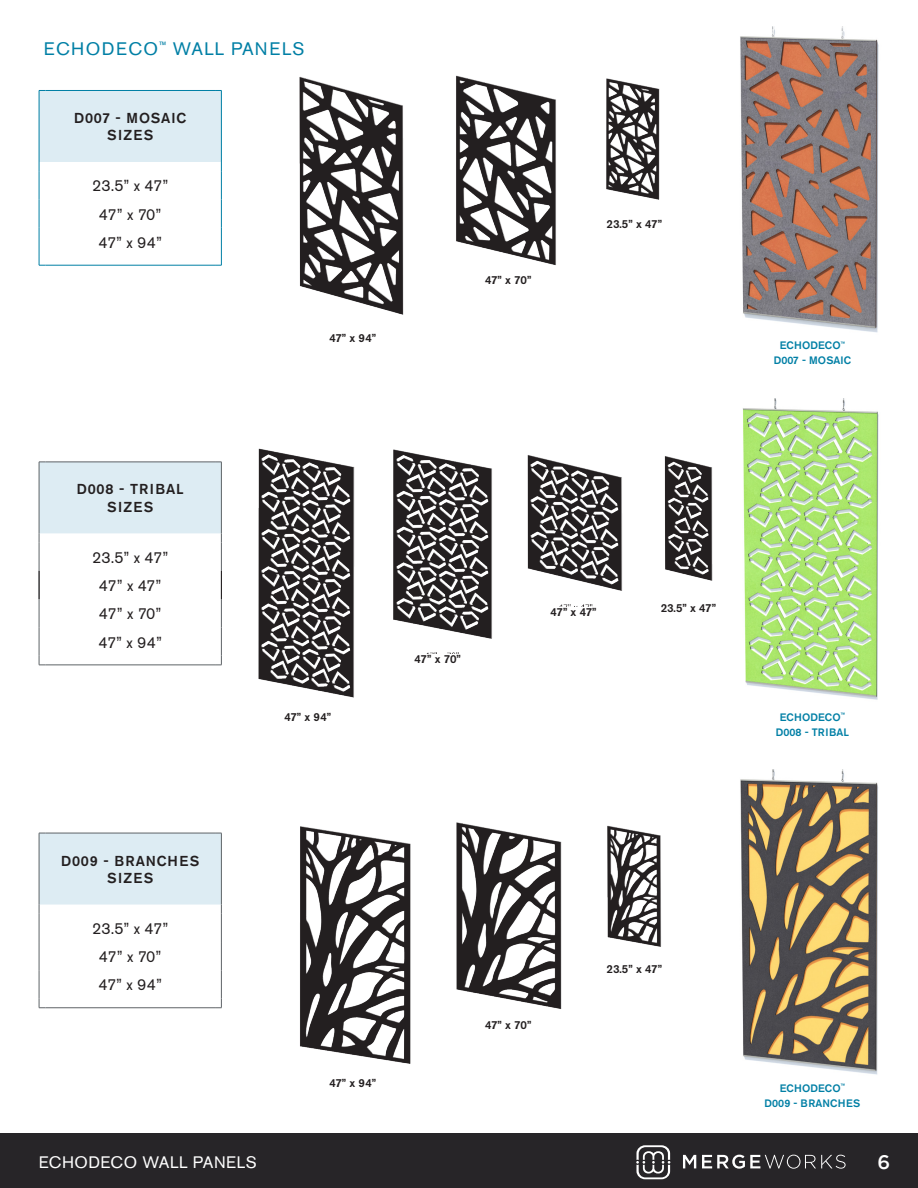
<style>
.page{position:relative;width:918px;height:1188px;background:#fff}
.page>*{position:absolute;margin:0;border:0;box-sizing:border-box;transform-origin:0 0}
.t1{font:500 19.5px "Gotham";color:#fff}
.t2{font:18px "Akzidenz Grotesk Pro";letter-spacing:.08em;color:#007fa5}
.t3{font:16.5px "Akzidenz Grotesk Pro";letter-spacing:.03em;color:#fff}
.t4{font:15.9px "Akzidenz Grotesk Pro";letter-spacing:-.04em;color:#231f20}
.t5{font:500 14.25px "Akzidenz Grotesk Pro";letter-spacing:.065em;color:#231f20}
.t6{font:500 11.55px "Akzidenz Grotesk Pro";letter-spacing:-.04em;color:#231f20}
.t7{font:500 10.65px/15px "Akzidenz Grotesk Pro";letter-spacing:.01em;color:#007fa5;text-align:center}
</style>
<div class="page">
<div style="left:0;top:1134px;width:918px;height:54px;background:#272528"></div>
<svg style="left:683px;top:1155px;width:13px;height:13px"></svg>
<svg style="left:702px;top:1155px;width:144px;height:14px"></svg>
<svg style="left:636px;top:1145px;width:34px;height:34px"></svg>
<svg style="left:39px;top:90px;width:163px;height:176px"></svg>
<img style="left:202px;top:75px;width:458px;height:240px">
<img style="left:740px;top:27px;width:139px;height:306px">
<div style="left:457px;top:275px;width:102px;height:19px;background:#fff"></div>
<div style="left:583px;top:220px;width:103px;height:19px;background:#fff"></div>
<svg style="left:39px;top:462px;width:163px;height:204px"></svg>
<img style="left:202px;top:448px;width:511px;height:250px">
<div style="left:387px;top:654px;width:102px;height:19px;background:#fff"></div>
<div style="left:657px;top:603px;width:63px;height:19px;background:#fff"></div>
<svg style="left:39px;top:833px;width:163px;height:176px"></svg>
<img style="left:740px;top:769px;width:138px;height:306px">
<div style="left:522px;top:607px;width:103px;height:19px;background:#fff"></div>
<img style="left:202px;top:807px;width:557px;height:268px">
<div style="left:457px;top:1020px;width:102px;height:19px;background:#fff"></div>
<div style="left:583px;top:965px;width:103px;height:19px;background:#fff"></div>
<img style="left:743px;top:399px;width:136px;height:301px">
<p class="t2" style="left:44px;top:37px;width:262px">ECHODECO<sup>™</sup> WALL PANELS</p>
<p class="t5" style="left:74px;top:109px;width:114px">D007 - MOSAIC</p>
<p class="t5" style="left:107px;top:126px;width:48px">SIZES</p>
<p class="t4" style="left:92px;top:175px;width:78px">23.5” x 47”</p>
<p class="t4" style="left:99px;top:204px;width:64px">47” x 70”</p>
<p class="t4" style="left:98px;top:232px;width:65px">47” x 94”</p>
<p class="t6" style="left:329px;top:331px;width:48px">47” x 94”</p>
<p class="t6" style="left:485px;top:272px;width:48px">47” x 70”</p>
<p class="t6" style="left:607px;top:217px;width:57px">23.5” x 47”</p>
<p class="t5" style="left:77px;top:480px;width:108px">D008 - TRIBAL</p>
<p class="t5" style="left:107px;top:497px;width:48px">SIZES</p>
<p class="t4" style="left:92px;top:547px;width:78px">23.5” x 47”</p>
<p class="t4" style="left:99px;top:575px;width:64px">47” x 47”</p>
<p class="t4" style="left:99px;top:603px;width:64px">47” x 70”</p>
<p class="t4" style="left:98px;top:632px;width:65px">47” x 94”</p>
<p class="t5" style="left:61px;top:851px;width:140px">D009 - BRANCHES</p>
<p class="t5" style="left:107px;top:869px;width:48px">SIZES</p>
<p class="t4" style="left:92px;top:918px;width:78px">23.5” x 47”</p>
<p class="t4" style="left:99px;top:946px;width:64px">47” x 70”</p>
<p class="t4" style="left:98px;top:975px;width:65px">47” x 94”</p>
<p class="t6" style="left:284px;top:709px;width:48px">47” x 94”</p>
<p class="t6" style="left:415px;top:651px;width:48px">47” x 70”</p>
<p class="t6" style="left:551px;top:604px;width:48px">47” x 47”</p>
<p class="t6" style="left:661px;top:600px;width:57px">23.5” x 47”</p>
<p class="t6" style="left:329px;top:1075px;width:48px">47” x 94”</p>
<p class="t6" style="left:485px;top:1017px;width:48px">47” x 70”</p>
<p class="t6" style="left:607px;top:962px;width:57px">23.5” x 47”</p>
<p class="t7" style="left:774px;top:338px;width:79px">ECHODECO<sup>™<br></sup>D007 - MOSAIC</p>
<p class="t7" style="left:776px;top:709px;width:75px">ECHODECO<sup>™<br></sup>D008 - TRIBAL</p>
<p class="t7" style="left:765px;top:1080px;width:97px">ECHODECO<sup>™<br></sup>D009 - BRANCHES</p>
<p class="t3" style="left:39px;top:1151px;width:219px">ECHODECO WALL PANELS</p>
<p class="t1" style="left:878px;top:1151px;width:14px">6</p>
</div>
